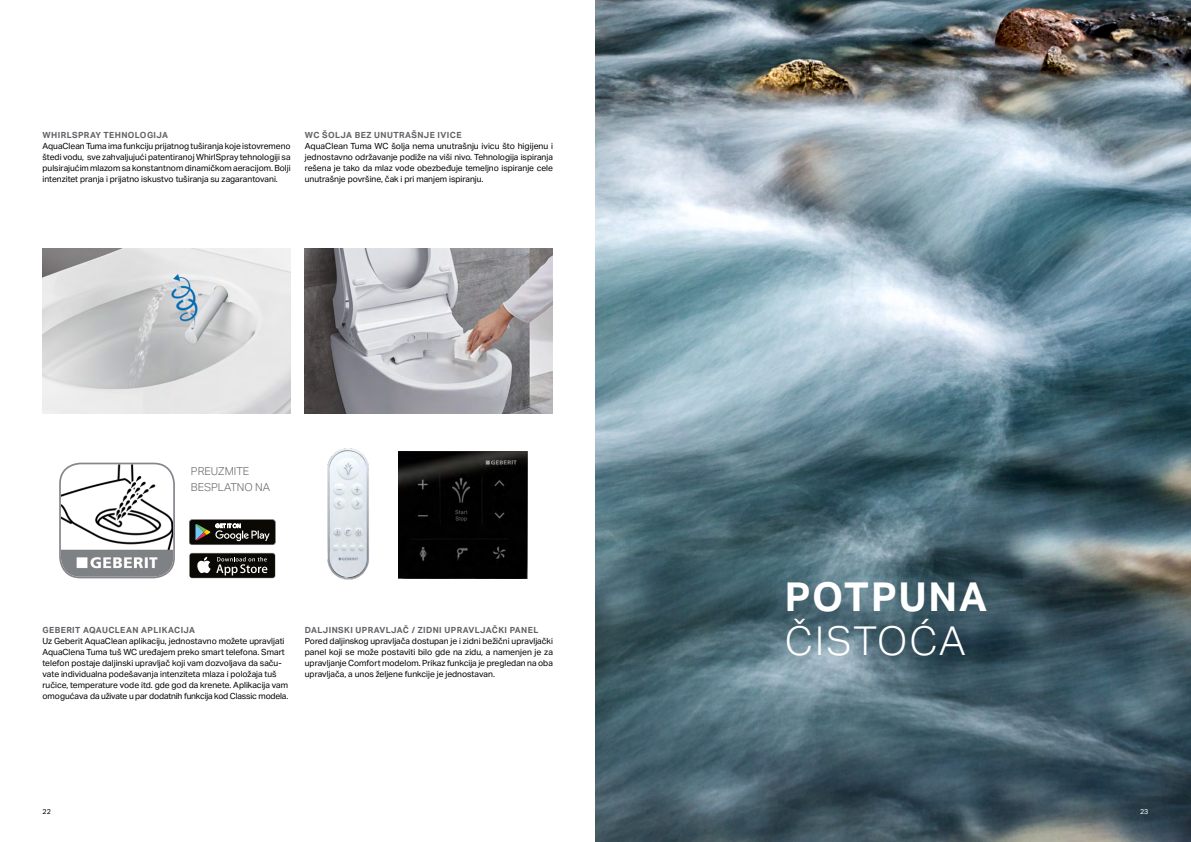
<style>
.page{position:relative;width:1191px;height:842px;background:#fff}
.page>*{position:absolute;margin:0;border:0;box-sizing:border-box;transform-origin:0 0}
.t1{font:700 40px "Aktiv Grotesk Geberit";letter-spacing:.05em;color:#fff}
.t2{font:300 40px "Aktiv Grotesk Geberit";letter-spacing:.045em;color:#fff}
.t3{font:300 11px/16.5px "Aktiv Grotesk Geberit";color:#636267}
.t4{font:8.5px/11px "Aktiv Grotesk Geberit";color:#000;text-align:justify}
.t5{font:700 8.5px "Aktiv Grotesk Geberit";letter-spacing:.05em;color:#636267}
.t6{font:7px "Aktiv Grotesk Geberit";color:#000}
.t7{font:7px "Aktiv Grotesk Geberit";color:#fff}
</style>
<div class="page">
<svg style="left:189px;top:519px;width:86px;height:26px;background:#3a3934"></svg>
<img style="left:61px;top:464px;width:112px;height:113px">
<div style="left:59px;top:463px;width:116px;height:115px;border:2px solid #87858c;border-radius:20px"></div>
<div style="left:190px;top:553px;width:85px;height:25px;background:#0b0904;border-radius:2px"></div>
<svg style="left:197px;top:557px;width:70px;height:18px"></svg>
<img style="left:305px;top:248px;width:248px;height:165px">
<img style="left:327px;top:448px;width:42px;height:132px">
<img style="left:399px;top:451px;width:128px;height:127px">
<img style="left:43px;top:248px;width:248px;height:165px">
<img style="left:595px;top:0;width:596px;height:842px">
<p class="t5" style="left:43px;top:130px;width:127px">WHIRLSPRAY TEHNOLOGIJA</p>
<p class="t4" style="left:43px;top:141px;width:250px">AquaClean Tuma ima funkciju prijatnog tuširanja koje istovremeno štedi vodu, sve zahvaljujući patentiranoj WhirlSpray tehnologiji sa pulsirajućim mlazom sa konstantnom dinamičkom aeracijom. Bolji intenzitet pranja i prijatno iskustvo tuširanja su zagarantovani.</p>
<p class="t5" style="left:305px;top:130px;width:158px">WC ŠOLJA BEZ UNUTRAŠNJE IVICE</p>
<p class="t4" style="left:305px;top:141px;width:250px">AquaClean Tuma WC šolja nema unutrašnju ivicu što higijenu i jednostavno održavanje podiže na viši nivo. Tehnologija ispiranja rešena je tako da mlaz vode obezbeđuje temeljno ispiranje cele unutrašnje površine, čak i pri manjem ispiranju.</p>
<p class="t3" style="left:191px;top:463px;width:81px">PREUZMITE<br>BESPLATNO NA</p>
<p class="t5" style="left:43px;top:625px;width:154px">GEBERIT AQAUCLEAN APLIKACIJA</p>
<p class="t4" style="left:43px;top:636px;width:247px;text-align:left">Uz Geberit AquaClean aplikaciju, jednostavno možete upravljati AquaClena Tuma tuš WC uređajem preko smart telefona. Smart telefon postaje daljinski upravljač koji vam dozvoljava da saču&shy;vate individualna podešavanja intenziteta mlaza i položaja tuš ručice, temperature vode itd. gde god da krenete. Aplikacija vam omogućava da uživate u par dodatnih funkcija kod Classic modela.</p>
<p class="t5" style="left:305px;top:625px;width:235px">DALJINSKI UPRAVLJAČ / ZIDNI UPRAVLJAČKI PANEL</p>
<p class="t4" style="left:305px;top:636px;width:250px">Pored daljinskog upravljača dostupan je i zidni bežični upravljački panel koji se može postaviti bilo gde na zidu, a namenjen je za upravljanje Comfort modelom. Prikaz funkcija je pregledan na oba upravljača, a unos željene funkcije je jednostavan.</p>
<h1 class="t1" style="left:784px;top:572px;width:204px">POTPUNA</h1>
<h1 class="t2" style="left:784px;top:618px;width:182px">ČISTOĆA</h1>
<p class="t6" style="left:43px;top:807px;width:10px">22</p>
<p class="t7" style="left:1140px;top:807px;width:10px">23</p>
</div>
